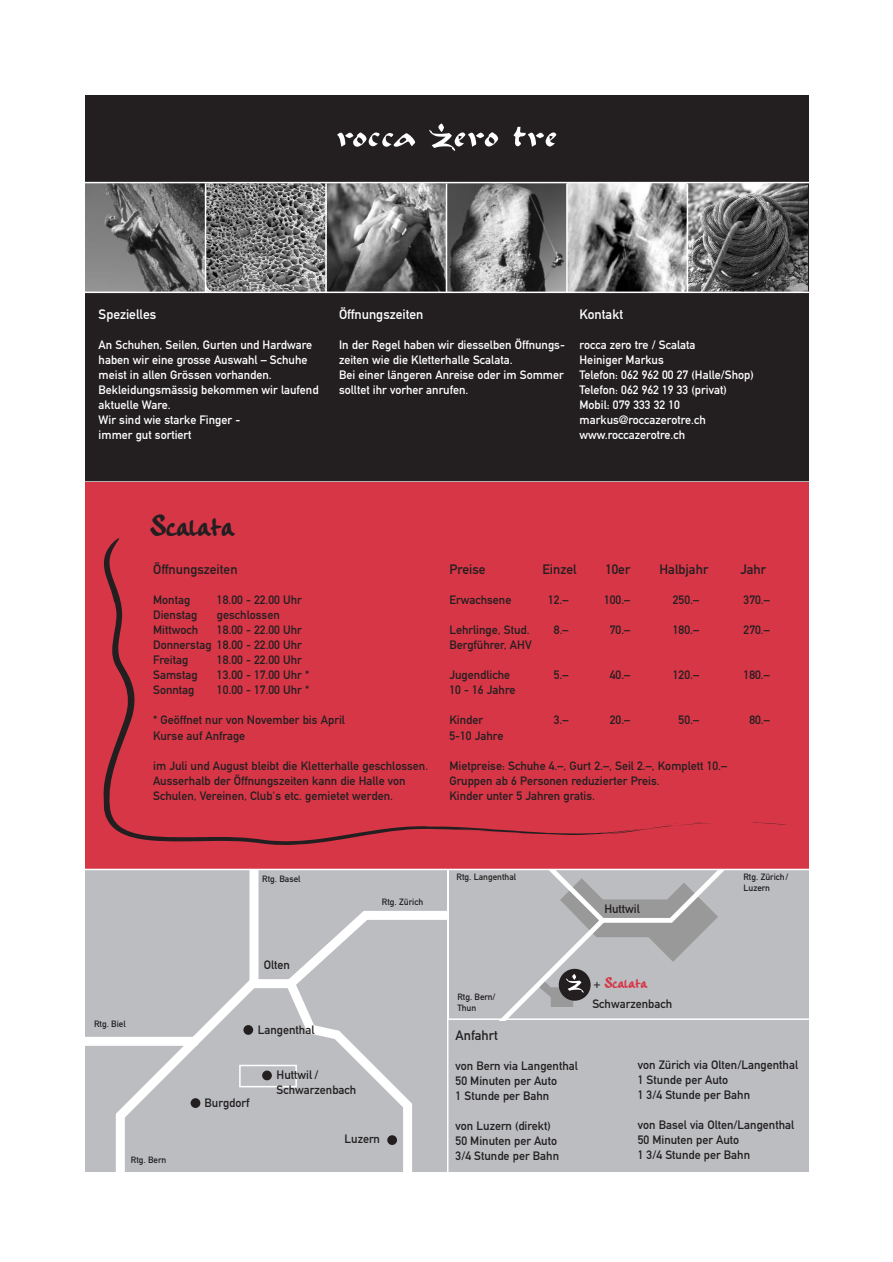
<style>
.page{position:relative;width:893px;height:1262px;background:#fff}
.page>*{position:absolute;margin:0;border:0;box-sizing:border-box;transform-origin:0 0}
.t1{font:33.6px "Handwriting Plain";color:#231f20}
.t2{font:17.1px "Handwriting Plain";color:#d73647}
.t3{font:13.5px "DIN Mittelschrift";color:#231f20}
.t4{font:13.5px "DIN Mittelschrift";color:#fff}
.t5{font:12px/15px "DIN Mittelschrift";color:#231f20}
.t6{font:12px/15px "DIN Mittelschrift";color:#fff}
.t7{font:9px/10.8px "DIN Mittelschrift";color:#231f20}
.s1{font-family:"DIN Mittelschrift";font-size:12px;color:#231f20}
</style>
<div class="page">
<div style="left:85px;top:95px;width:723px;height:387px;background:#231f20"></div>
<svg style="left:337px;top:132px;width:78px;height:15px"></svg>
<svg style="left:429px;top:123px;width:69px;height:28px"></svg>
<svg style="left:513px;top:127px;width:43px;height:20px"></svg>
<svg style="left:85px;top:867px;width:724px;height:305px;background:#bdbfc2"></svg>
<div style="left:239px;top:1064px;width:58px;height:23px;border:2px solid #fff"></div>
<div style="left:558px;top:968px;width:32px;height:32px;background:#231f20;border-radius:50%"></div>
<svg style="left:538px;top:974px;width:45px;height:33px"></svg>
<img style="left:85px;top:183px;width:722px;height:108px">
<hr style="left:205px;top:183px;width:1px;height:109px;background:#fff">
<hr style="left:325px;top:183px;width:2px;height:109px;background:#fff">
<hr style="left:445px;top:183px;width:2px;height:109px;background:#fff">
<hr style="left:566px;top:183px;width:1px;height:109px;background:#fff">
<hr style="left:686px;top:183px;width:2px;height:109px;background:#fff">
<hr style="left:83px;top:182px;width:731px;height:1px;background:#fff">
<hr style="left:83px;top:481px;width:731px;height:2px;background:#fff">
<hr style="left:83px;top:291px;width:731px;height:2px;background:#fff">
<div style="left:85px;top:482px;width:723px;height:387px;background:#d73647"></div>
<svg style="left:640px;top:822px;width:71px;height:9px"></svg>
<svg style="left:752px;top:822px;width:34px;height:3px"></svg>
<svg style="left:103px;top:538px;width:537px;height:307px"></svg>
<svg style="left:507px;top:830px;width:19px;height:1px"></svg>
<hr style="left:83px;top:868px;width:731px;height:2px;background:#fff">
<p class="t4" style="left:99px;top:310px;width:59px">Spezielles</p>
<p class="t6" style="left:99px;top:339px;width:221px">An Schuhen, Seilen, Gurten und Hardware haben wir eine grosse Auswahl – Schuhe meist in allen Grössen vorhanden.<br>Bekleidungsmässig bekommen wir laufend aktuelle Ware.<br>Wir sind wie starke Finger -<br>immer gut sortiert</p>
<p class="t4" style="left:339px;top:310px;width:86px">Öffnungszeiten</p>
<p class="t6" style="left:339px;top:339px;width:227px">In der Regel haben wir diesselben Öffnungs&shy;zeiten wie die Kletterhalle Scalata.<br>Bei einer längeren Anreise oder im Sommer solltet ihr vorher anrufen.</p>
<p class="t4" style="left:579px;top:310px;width:45px">Kontakt</p>
<p class="t6" style="left:579px;top:339px;width:176px">rocca zero tre / Scalata<br>Heiniger Markus<br>Telefon: 062 962 00 27 (Halle/Shop)<br>Telefon: 062 962 19 33 (privat)<br>Mobil: 079 333 32 10 markus@roccazerotre.ch www.roccazerotre.ch</p>
<h1 class="t1" style="left:149px;top:505px;width:88px">Scalata</h1>
<p class="t3" style="left:153px;top:565px;width:86px">Öffnungszeiten</p>
<p class="t5" style="left:153px;top:594px;width:39px">Montag</p>
<p class="t5" style="left:217px;top:594px;width:86px">18.00 - 22.00 Uhr</p>
<p class="t5" style="left:153px;top:609px;width:46px">Dienstag</p>
<p class="t5" style="left:217px;top:609px;width:64px">geschlossen</p>
<p class="t5" style="left:153px;top:624px;width:47px">Mittwoch</p>
<p class="t5" style="left:153px;top:624px;width:150px;text-align:justify;text-indent:64px">18.00 - 22.00 Uhr Donnerstag 18.00 - 22.00 Uhr Freitag</p>
<p class="t5" style="left:217px;top:654px;width:86px">18.00 - 22.00 Uhr</p>
<p class="t5" style="left:153px;top:669px;width:46px">Samstag</p>
<p class="t5" style="left:217px;top:669px;width:94px">13.00 - 17.00 Uhr *</p>
<p class="t5" style="left:153px;top:684px;width:43px">Sonntag</p>
<p class="t5" style="left:217px;top:684px;width:94px">10.00 - 17.00 Uhr *</p>
<p class="t5" style="left:153px;top:714px;width:193px">* Geöffnet nur von November bis April<br>Kurse auf Anfrage</p>
<p class="t5" style="left:153px;top:759px;width:276px">im Juli und August bleibt die Kletterhalle geschlossen.<br>Ausserhalb der Öffnungszeiten kann die Halle von<br>Schulen, Vereinen, Club's etc. gemietet werden.</p>
<p class="t3" style="left:449px;top:565px;width:38px">Preise</p>
<p class="t3" style="left:542px;top:565px;width:36px">Einzel</p>
<p class="t3" style="left:605px;top:565px;width:26px">10er</p>
<p class="t3" style="left:659px;top:565px;width:50px">Halbjahr</p>
<p class="t3" style="left:740px;top:565px;width:27px">Jahr</p>
<p class="t5" style="left:449px;top:594px;width:63px">Erwachsene</p>
<p class="t5" style="left:548px;top:594px;width:22px">12.–</p>
<p class="t5" style="left:604px;top:594px;width:28px">100.–</p>
<p class="t5" style="left:672px;top:594px;width:28px">250.–</p>
<p class="t5" style="left:743px;top:594px;width:28px">370.–</p>
<p class="t5" style="left:449px;top:624px;width:82px">Lehrlinge, Stud.</p>
<p class="t5" style="left:554px;top:624px;width:16px">8.–</p>
<p class="t5" style="left:609px;top:624px;width:22px">70.–</p>
<p class="t5" style="left:672px;top:624px;width:28px">180.–</p>
<p class="t5" style="left:743px;top:624px;width:28px">270.–</p>
<p class="t5" style="left:449px;top:639px;width:84px">Bergführer, AHV</p>
<p class="t5" style="left:449px;top:669px;width:62px">Jugendliche</p>
<p class="t5" style="left:554px;top:669px;width:16px">5.–</p>
<p class="t5" style="left:609px;top:669px;width:22px">40.–</p>
<p class="t5" style="left:672px;top:669px;width:28px">120.–</p>
<p class="t5" style="left:743px;top:669px;width:28px">180.–</p>
<p class="t5" style="left:449px;top:684px;width:68px">10 - 16 Jahre</p>
<p class="t5" style="left:449px;top:714px;width:35px">Kinder</p>
<p class="t5" style="left:554px;top:714px;width:16px">3.–</p>
<p class="t5" style="left:609px;top:714px;width:22px">20.–</p>
<p class="t5" style="left:678px;top:714px;width:22px">50.–</p>
<p class="t5" style="left:749px;top:714px;width:22px">80.–</p>
<p class="t5" style="left:449px;top:729px;width:55px">5-10 Jahre</p>
<p class="t5" style="left:449px;top:759px;width:279px">Mietpreise: Schuhe 4.–, Gurt 2.–, Seil 2.–, Komplett 10.–<br>Gruppen ab 6 Personen reduzierter Preis.<br>Kinder unter 5 Jahren gratis.</p>
<p class="t7" style="left:94px;top:1019px;width:33px">Rtg. Biel</p>
<p class="t7" style="left:131px;top:1155px;width:37px">Rtg. Bern</p>
<p class="t7" style="left:262px;top:874px;width:40px">Rtg. Basel</p>
<p class="t5" style="left:264px;top:959px;width:28px">Olten</p>
<p class="t7" style="left:382px;top:897px;width:43px">Rtg. Zürich</p>
<p class="t5" style="left:258px;top:1023px;width:58px">Langenthal</p>
<p class="t5" style="left:204px;top:1096px;width:46px">Burgdorf</p>
<p class="t5" style="left:276px;top:1068px;width:81px;line-height:14.4px">Huttwil /<br>Schwarzenbach</p>
<p class="t5" style="left:344px;top:1132px;width:37px">Luzern</p>
<p class="t7" style="left:456px;top:872px;width:61px">Rtg. Langenthal</p>
<p class="t7" style="left:743px;top:872px;width:46px">Rtg. Zürich/<br>Luzern</p>
<p class="t5" style="left:604px;top:902px;width:37px">Huttwil</p>
<p class="t7" style="left:457px;top:992px;width:40px">Rtg. Bern/<br>Thun</p>
<p class="t3" style="left:455px;top:1030px;width:44px">Anfahrt</p>
<p class="t5" style="left:455px;top:1059px;width:124px">von Bern via Langenthal<br>50 Minuten per Auto<br>1 Stunde per Bahn</p>
<p class="t5" style="left:455px;top:1119px;width:105px">von Luzern (direkt)<br>50 Minuten per Auto<br>3/4 Stunde per Bahn</p>
<h2 class="t2" style="left:593px;top:971px;width:56px"><span class="s1">+</span> Scalata</h2>
<p class="t5" style="left:592px;top:997px;width:81px">Schwarzenbach</p>
<p class="t5" style="left:637px;top:1058px;width:162px">von Zürich via Olten/Langenthal<br>1 Stunde per Auto<br>1 3/4 Stunde per Bahn</p>
<p class="t5" style="left:637px;top:1118px;width:158px">von Basel via Olten/Langenthal<br>50 Minuten per Auto<br>1 3/4 Stunde per Bahn</p>
</div>
